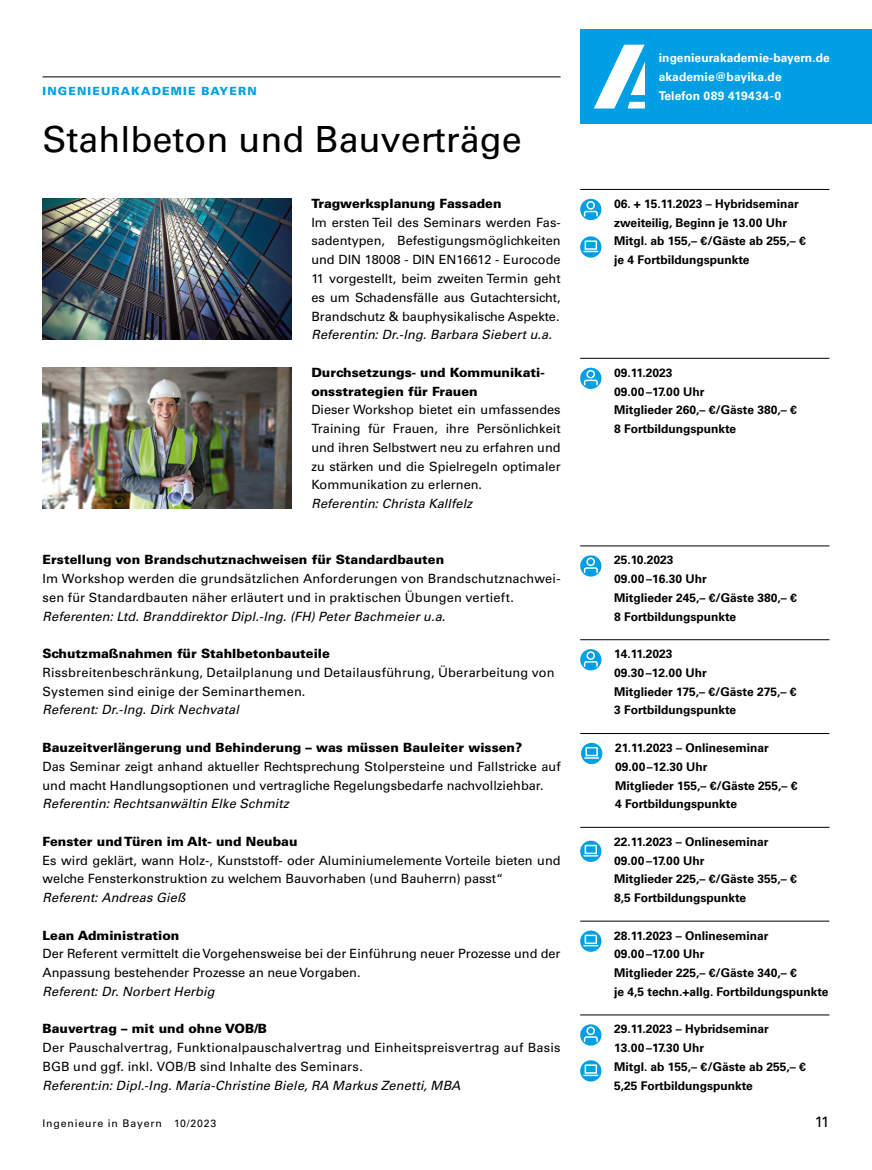
<style>
.page{position:relative;width:872px;height:1170px;background:#fff}
.page>*{position:absolute;margin:0;border:0;box-sizing:border-box;transform-origin:0 0}
.t1{font:36px "Univers LT Std";color:#000}
.t2{font:15px "Univers LT Std";color:#000}
.t3{font:12.75px/18.8px "Univers LT Std";color:#000}
.t4{font:700 12px/18.8px "Univers LT Std";color:#000}
.t5{font:700 12px/18.8px "Univers LT Std";letter-spacing:.01em;color:#fff}
.t6{font:900 11.25px "Univers LT Std";letter-spacing:.1em;color:#009fe3}
.t7{font:10.5px "Univers LT Std";letter-spacing:.08em;color:#000}
.s1{font-weight:900}
.s2{font-style:italic}
</style>
<div class="page">
<hr style="left:43px;top:76px;width:517px;height:1px;background:#000">
<hr style="left:580px;top:189px;width:249px;height:1px;background:#000">
<hr style="left:580px;top:358px;width:249px;height:1px;background:#000">
<hr style="left:580px;top:545px;width:249px;height:1px;background:#000">
<hr style="left:580px;top:639px;width:249px;height:1px;background:#000">
<hr style="left:580px;top:733px;width:249px;height:1px;background:#000">
<hr style="left:580px;top:826px;width:249px;height:1px;background:#000">
<hr style="left:580px;top:920px;width:249px;height:1px;background:#000">
<hr style="left:580px;top:1014px;width:249px;height:1px;background:#000">
<img style="left:43px;top:199px;width:249px;height:140px">
<img style="left:43px;top:367px;width:249px;height:141px">
<div style="left:580px;top:30px;width:292px;height:94px;background:#009fe3"></div>
<svg style="left:594px;top:45px;width:51px;height:63px"></svg>
<svg style="left:580px;top:199px;width:21px;height:21px"></svg>
<svg style="left:580px;top:236px;width:21px;height:21px"></svg>
<svg style="left:580px;top:555px;width:21px;height:21px"></svg>
<svg style="left:580px;top:649px;width:21px;height:21px"></svg>
<svg style="left:580px;top:930px;width:21px;height:21px"></svg>
<svg style="left:580px;top:1060px;width:21px;height:21px"></svg>
<svg style="left:580px;top:367px;width:21px;height:22px"></svg>
<svg style="left:580px;top:840px;width:21px;height:21px"></svg>
<svg style="left:580px;top:1024px;width:21px;height:21px"></svg>
<svg style="left:581px;top:742px;width:21px;height:22px"></svg>
<p class="t5" style="left:659px;top:49px;width:172px">ingenieurakademie-bayern.de akademie@bayika.de<br>Telefon 089 419434-0</p>
<p class="t6" style="left:43px;top:84px;width:216px">INGENIEURAKADEMIE BAYERN</p>
<p class="t1" style="left:43px;top:117px;width:481px">Stahlbeton und Bauverträge</p>
<p class="t3" style="left:311px;top:194px;width:251px"><span class="s1">Tragwerksplanung Fassaden<br></span>Im ersten Teil des Seminars werden Fas&shy;sadentypen, Befestigungsmöglichkeiten und DIN 18008 - DIN EN16612 - Eurocode 11 vorgestellt, beim zweiten Termin geht es um Schadensfälle aus Gutachtersicht, Brandschutz &amp; bauphysikalische Aspekte.<br><span class="s2">Referentin: Dr.-Ing. Barbara Siebert u.a.</span></p>
<p class="t4" style="left:614px;top:194px;width:193px">06. + 15.11.2023 – Hybridseminar zweiteilig, Beginn je 13.00 Uhr<br>Mitgl. ab 155,– €/Gäste ab 255,– € je 4 Fortbildungspunkte</p>
<p class="t3" style="left:311px;top:363px;width:251px"><span class="s1">Durchsetzungs- und Kommunikati&shy;onsstrategien für Frauen<br></span>Dieser Workshop bietet ein umfassendes Training für Frauen, ihre Persönlichkeit und ihren Selbstwert neu zu erfahren und zu stärken und die Spielregeln optimaler Kommunikation zu erlernen.<br><span class="s2">Referentin: Christa Kallfelz</span></p>
<p class="t4" style="left:614px;top:363px;width:184px">09.11.2023<br>09.00–17.00 Uhr<br>Mitglieder 260,– €/Gäste 380,– €<br>8 Fortbildungspunkte</p>
<p class="t3" style="left:43px;top:550px;width:519px"><span class="s1">Erstellung von Brandschutznachweisen für Standardbauten<br></span>Im Workshop werden die grundsätzlichen Anforderungen von Brandschutznachwei&shy;sen für Standardbauten näher erläutert und in praktischen Übungen vertieft.<br><span class="s2">Referenten: Ltd. Branddirektor Dipl.-Ing. (FH) Peter Bachmeier u.a.</span></p>
<p class="t4" style="left:614px;top:551px;width:184px">25.10.2023<br>09.00–16.30 Uhr<br>Mitglieder 245,– €/Gäste 380,– €<br>8 Fortbildungspunkte</p>
<p class="t3" style="left:43px;top:644px;width:513px"><span class="s1">Schutzmaßnahmen für Stahlbetonbauteile<br></span>Rissbreitenbeschränkung, Detailplanung und Detailausführung, Überarbeitung von Systemen sind einige der Seminarthemen.<br><span class="s2">Referent: Dr.-Ing. Dirk Nechvatal</span></p>
<p class="t4" style="left:614px;top:644px;width:184px">14.11.2023<br>09.30–12.00 Uhr<br>Mitglieder 175,– €/Gäste 275,– €<br>3 Fortbildungspunkte</p>
<p class="t3" style="left:43px;top:738px;width:519px"><span class="s1">Bauzeitverlängerung und Behinderung – was müssen Bauleiter wissen?<br></span>Das Seminar zeigt anhand aktueller Rechtsprechung Stolpersteine und Fallstricke auf und macht Handlungsoptionen und vertragliche Regelungsbedarfe nachvollziehbar.<br><span class="s2">Referentin: Rechtsanwältin Elke Schmitz</span></p>
<p class="t4" style="left:615px;top:738px;width:184px">21.11.2023 – Onlineseminar<br>09.00–12.30 Uhr<br>Mitglieder 155,– €/Gäste 255,– €<br>4 Fortbildungspunkte</p>
<p class="t3" style="left:43px;top:831px;width:519px"><span class="s1">Fenster und Türen im Alt- und Neubau<br></span>Es wird geklärt, wann Holz-, Kunststoff- oder Aluminiumelemente Vorteile bieten und welche Fensterkonstruktion zu welchem Bauvorhaben (und Bauherrn) passt“ <span class="s2">Referent: Andreas Gieß</span></p>
<p class="t4" style="left:614px;top:832px;width:184px">22.11.2023 – Onlineseminar<br>09.00–17.00 Uhr<br>Mitglieder 225,– €/Gäste 355,– €<br>8,5 Fortbildungspunkte</p>
<p class="t3" style="left:43px;top:925px;width:519px"><span class="s1">Lean Administration<br></span>Der Referent vermittelt die Vorgehensweise bei der Einführung neuer Prozesse und der Anpassung bestehender Prozesse an neue Vorgaben.<br><span class="s2">Referent: Dr. Norbert Herbig</span></p>
<p class="t4" style="left:614px;top:926px;width:216px">28.11.2023 – Onlineseminar<br>09.00–17.00 Uhr<br>Mitglieder 225,– €/Gäste 340,– €<br>je 4,5 techn.+allg. Fortbildungspunkte</p>
<p class="t3" style="left:43px;top:1019px;width:519px"><span class="s1">Bauvertrag – mit und ohne VOB/B<br></span>Der Pauschalvertrag, Funktionalpauschalvertrag und Einheitspreisvertrag auf Basis BGB und ggf. inkl. VOB/B sind Inhalte des Seminars.<br><span class="s2">Referent:in: Dipl.-Ing. Maria-Christine Biele, RA Markus Zenetti, MBA</span></p>
<p class="t4" style="left:614px;top:1019px;width:193px">29.11.2023 – Hybridseminar<br>13.00–17.30 Uhr<br>Mitgl. ab 155,– €/Gäste ab 255,– €<br>5,25 Fortbildungspunkte</p>
<p class="t7" style="left:43px;top:1117px;width:175px">Ingenieure in Bayern 10/2023</p>
<p class="t2" style="left:814px;top:1112px;width:16px">11</p>
</div>
